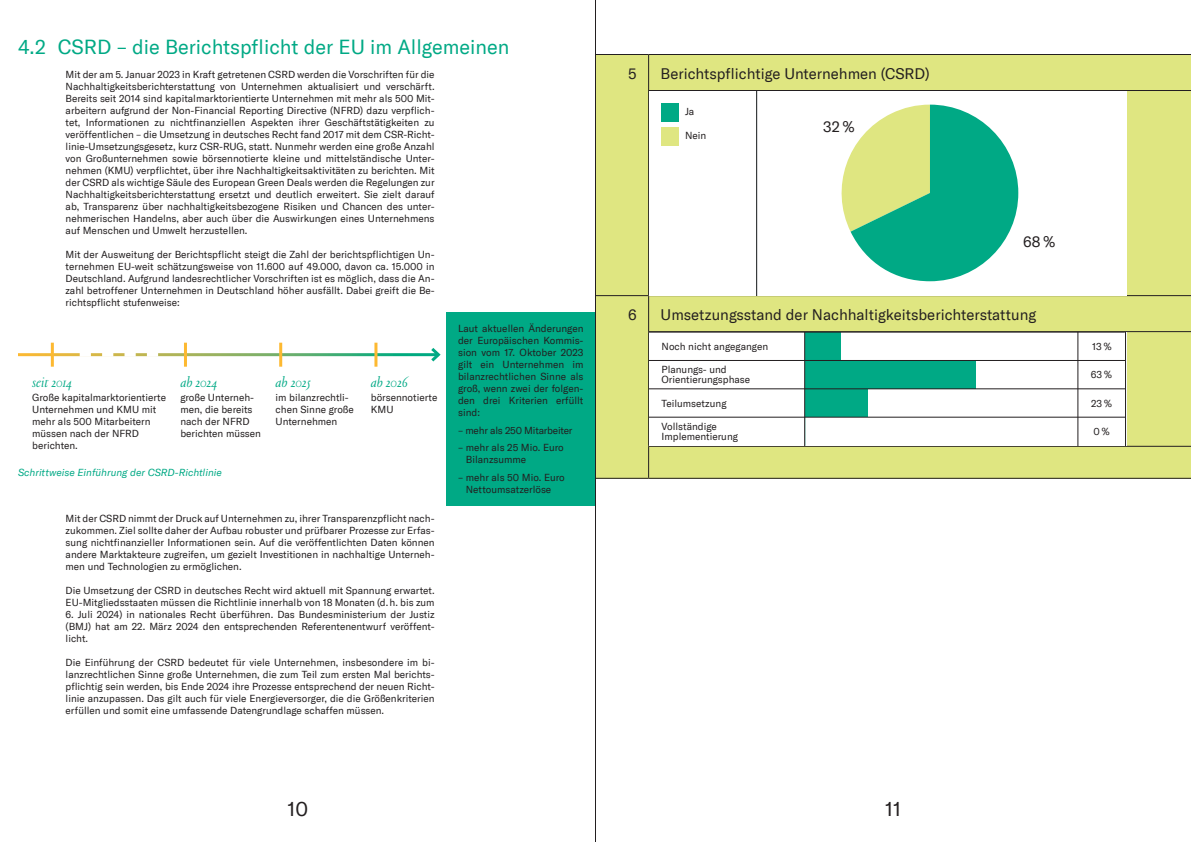
<style>
.page{position:relative;width:1191px;height:842px;background:#fff}
.page>*{position:absolute;margin:0;border:0;box-sizing:border-box;transform-origin:0 0}
.t1{font:20px "GT America";color:#00a985}
.t2{font:20px "GT America";color:#231f20}
.t3{font:15px "GT America";color:#231f20}
.t4{font:italic 300 15px "Portrait TT";color:#00a985}
.t5{font:10px/12px "GT America";color:#231f20}
.t6{font:italic 10px "GT America";color:#00a985}
.t7{font:10px "GT America";letter-spacing:-.02em;color:#231f20}
</style>
<div class="page">
<div style="left:446px;top:312px;width:149px;height:193px;background:#00a985"></div>
<svg style="left:428px;top:348px;width:13px;height:14px"></svg>
<hr style="left:51px;top:343px;width:3px;height:24px;background:#fdb931">
<hr style="left:184px;top:343px;width:3px;height:24px;background:#fdb931">
<hr style="left:279px;top:343px;width:3px;height:24px;background:#fdb931">
<hr style="left:374px;top:343px;width:3px;height:24px;background:#fdb931">
<svg style="left:80px;top:353px;width:67px;height:4px"></svg>
<div style="left:595px;top:54px;width:596px;height:425px;background:#dfe681"></div>
<hr style="left:648px;top:55px;width:1px;height:35px;background:#231f20">
<hr style="left:648px;top:90px;width:543px;height:1px;background:#231f20">
<hr style="left:648px;top:91px;width:1px;height:204px;background:#231f20">
<hr style="left:595px;top:295px;width:53px;height:1px;background:#231f20">
<hr style="left:648px;top:296px;width:1px;height:35px;background:#231f20">
<hr style="left:648px;top:331px;width:543px;height:1px;background:#231f20">
<hr style="left:648px;top:332px;width:1px;height:114px;background:#231f20">
<hr style="left:648px;top:447px;width:1px;height:31px;background:#231f20">
<hr style="left:595px;top:478px;width:53px;height:1px;background:#231f20">
<hr style="left:595px;top:54px;width:53px;height:1px;background:#231f20">
<hr style="left:648px;top:54px;width:543px;height:1px;background:#231f20">
<hr style="left:648px;top:295px;width:543px;height:1px;background:#231f20">
<hr style="left:648px;top:446px;width:543px;height:1px;background:#231f20">
<hr style="left:648px;top:478px;width:543px;height:1px;background:#231f20">
<div style="left:649px;top:91px;width:477px;height:204px;background:#fff"></div>
<svg style="left:841px;top:105px;width:177px;height:176px"></svg>
<div style="left:661px;top:127px;width:18px;height:18px;background:#dfe681"></div>
<div style="left:661px;top:103px;width:18px;height:18px;background:#00a985"></div>
<hr style="left:756px;top:91px;width:1px;height:204px;background:#121718">
<div style="left:649px;top:332px;width:477px;height:114px;background:#fff"></div>
<div style="left:805px;top:332px;width:35px;height:29px;background:#00a985"></div>
<div style="left:805px;top:361px;width:170px;height:28px;background:#00a985"></div>
<div style="left:805px;top:389px;width:62px;height:28px;background:#00a985"></div>
<hr style="left:649px;top:360px;width:476px;height:1px;background:#231f20">
<hr style="left:649px;top:389px;width:476px;height:1px;background:#231f20">
<hr style="left:649px;top:417px;width:476px;height:1px;background:#231f20">
<hr style="left:804px;top:332px;width:1px;height:114px;background:#231f20">
<hr style="left:1077px;top:332px;width:1px;height:114px;background:#231f20">
<hr style="left:1125px;top:332px;width:1px;height:114px;background:#231f20">
<hr style="left:649px;top:332px;width:475px;height:1px;background:#231f20">
<hr style="left:595px;top:0;width:1px;height:842px;background:#231f20">
<h1 class="t1" style="left:18px;top:35px;width:493px">4.2 CSRD – die Berichtspflicht der EU im Allgemeinen</h1>
<p class="t5" style="left:66px;top:68px;width:370px;text-align:justify">Mit der am 5. Januar 2023 in Kraft getretenen CSRD werden die Vorschriften für die Nachhaltigkeitsberichterstattung von Unternehmen aktualisiert und verschärft.<br>Bereits seit 2014 sind kapitalmarktorientierte Unternehmen mit mehr als 500 Mit&shy;arbeitern aufgrund der Non-Financial Reporting Directive (NFRD) dazu verpflich&shy;tet, Informationen zu nichtfinanziellen Aspekten ihrer Geschäftstätigkeiten zu veröffentlichen – die Umsetzung in deutsches Recht fand 2017 mit dem CSR-Richt&shy;linie-Umsetzungsgesetz, kurz CSR-RUG, statt. Nunmehr werden eine große Anzahl von Großunternehmen sowie börsennotierte kleine und mittelständische Unter&shy;nehmen (KMU) verpflichtet, über ihre Nachhaltigkeitsaktivitäten zu berichten. Mit der CSRD als wichtige Säule des European Green Deals werden die Regelungen zur Nachhaltigkeitsberichterstattung ersetzt und deutlich erweitert. Sie zielt darauf ab, Transparenz über nachhaltigkeitsbezogene Risiken und Chancen des unter&shy;nehmerischen Handelns, aber auch über die Auswirkungen eines Unternehmens auf Menschen und Umwelt herzustellen.</p>
<p class="t5" style="left:66px;top:248px;width:370px;text-align:justify">Mit der Ausweitung der Berichtspflicht steigt die Zahl der berichtspflichtigen Un&shy;ternehmen EU-weit schätzungsweise von 11.600 auf 49.000, davon ca. 15.000 in Deutschland. Aufgrund landesrechtlicher Vorschriften ist es möglich, dass die An&shy;zahl betroffener Unternehmen in Deutschland höher ausfällt. Dabei greift die Be&shy;richtspflicht stufenweise:</p>
<h2 class="t4" style="left:32px;top:372px;width:41px">seit 2014</h2>
<p class="t5" style="left:32px;top:392px;width:135px">Große kapitalmarktorientierte<br>Unternehmen und KMU mit mehr als 500 Mitarbeitern müssen nach der NFRD berichten.</p>
<h2 class="t4" style="left:180px;top:372px;width:39px">ab 2024</h2>
<p class="t5" style="left:180px;top:392px;width:82px">große Unterneh&shy;men, die bereits nach der NFRD berichten müssen</p>
<p class="t6" style="left:18px;top:467px;width:205px">Schrittweise Einführung der CSRD-Richtlinie</p>
<h2 class="t4" style="left:275px;top:372px;width:37px">ab 2025</h2>
<p class="t5" style="left:275px;top:392px;width:80px">im bilanzrechtli&shy;chen Sinne große<br>Unternehmen</p>
<h2 class="t4" style="left:371px;top:372px;width:38px">ab 2026</h2>
<p class="t5" style="left:371px;top:392px;width:68px">börsennotierte<br>KMU</p>
<p class="t5" style="left:66px;top:512px;width:370px;text-align:justify">Mit der CSRD nimmt der Druck auf Unternehmen zu, ihrer Transparenzpflicht nach&shy;zukommen. Ziel sollte daher der Aufbau robuster und prüfbarer Prozesse zur Erfas&shy;sung nichtfinanzieller Informationen sein. Auf die veröffentlichten Daten können andere Marktakteure zugreifen, um gezielt Investitionen in nachhaltige Unterneh&shy;men und Technologien zu ermöglichen.</p>
<p class="t5" style="left:66px;top:584px;width:370px">Die Umsetzung der CSRD in deutsches Recht wird aktuell mit Spannung erwartet.<br>EU-Mitgliedsstaaten müssen die Richtlinie innerhalb von 18 Monaten (d. h. bis zum</p>
<p class="t5" style="left:66px;top:608px;width:370px;text-align:justify">6. Juli 2024) in nationales Recht überführen. Das Bundesministerium der Justiz (BMJ) hat am 22. März 2024 den entsprechenden Referentenentwurf veröffent&shy;licht.</p>
<p class="t5" style="left:66px;top:656px;width:370px;text-align:justify">Die Einführung der CSRD bedeutet für viele Unternehmen, insbesondere im bi&shy;lanzrechtlichen Sinne große Unternehmen, die zum Teil zum ersten Mal berichts&shy;pflichtig sein werden, bis Ende 2024 ihre Prozesse entsprechend der neuen Richt&shy;linie anzupassen. Das gilt auch für viele Energieversorger, die die Größenkriterien erfüllen und somit eine umfassende Datengrundlage schaffen müssen.</p>
<p class="t5" style="left:458px;top:323px;width:127px;text-align:justify">Laut aktuellen Änderungen der Europäischen Kommis&shy;sion vom 17. Oktober 2023 gilt ein Unternehmen im bilanzrechtlichen Sinne als groß, wenn zwei der folgen&shy;den drei Kriterien erfüllt sind:</p>
<p class="t7" style="left:458px;top:424px;width:116px">– mehr als 250 Mitarbeiter</p>
<p class="t5" style="left:466px;top:442px;width:99px;text-indent:-8px">– mehr als 25 Mio. Euro<br>Bilanzsumme</p>
<p class="t5" style="left:458px;top:472px;width:108px;text-align:center">– mehr als 50 Mio. Euro<br>Nettoumsatzerlöse</p>
<h2 class="t3" style="left:628px;top:64px;width:10px">5</h2>
<h2 class="t3" style="left:660px;top:64px;width:270px">Berichtspflichtige Unternehmen (CSRD)</h2>
<p class="t5" style="left:685px;top:105px;width:11px">Ja</p>
<p class="t5" style="left:685px;top:129px;width:23px">Nein</p>
<h2 class="t3" style="left:823px;top:118px;width:33px">32 %</h2>
<h2 class="t3" style="left:1023px;top:233px;width:33px">68 %</h2>
<h2 class="t3" style="left:628px;top:305px;width:10px">6</h2>
<h2 class="t3" style="left:660px;top:305px;width:377px">Umsetzungsstand der Nachhaltigkeitsberichterstattung</h2>
<p class="t5" style="left:661px;top:340px;width:108px">Noch nicht angegangen</p>
<p class="t5" style="left:661px;top:365px;width:90px;line-height:10px">Planungs- und<br>Orientierungsphase</p>
<p class="t5" style="left:661px;top:397px;width:67px">Teilumsetzung</p>
<p class="t5" style="left:661px;top:421px;width:78px;line-height:10px">Vollständige<br>Implementierung</p>
<h1 class="t2" style="left:287px;top:797px;width:22px">10</h1>
<h1 class="t2" style="left:885px;top:797px;width:17px">11</h1>
<p class="t5" style="left:1092px;top:340px;width:21px">13 %</p>
<p class="t5" style="left:1091px;top:369px;width:23px">63 %</p>
<p class="t5" style="left:1091px;top:397px;width:22px">23 %</p>
<p class="t5" style="left:1093px;top:425px;width:18px">0 %</p>
</div>
